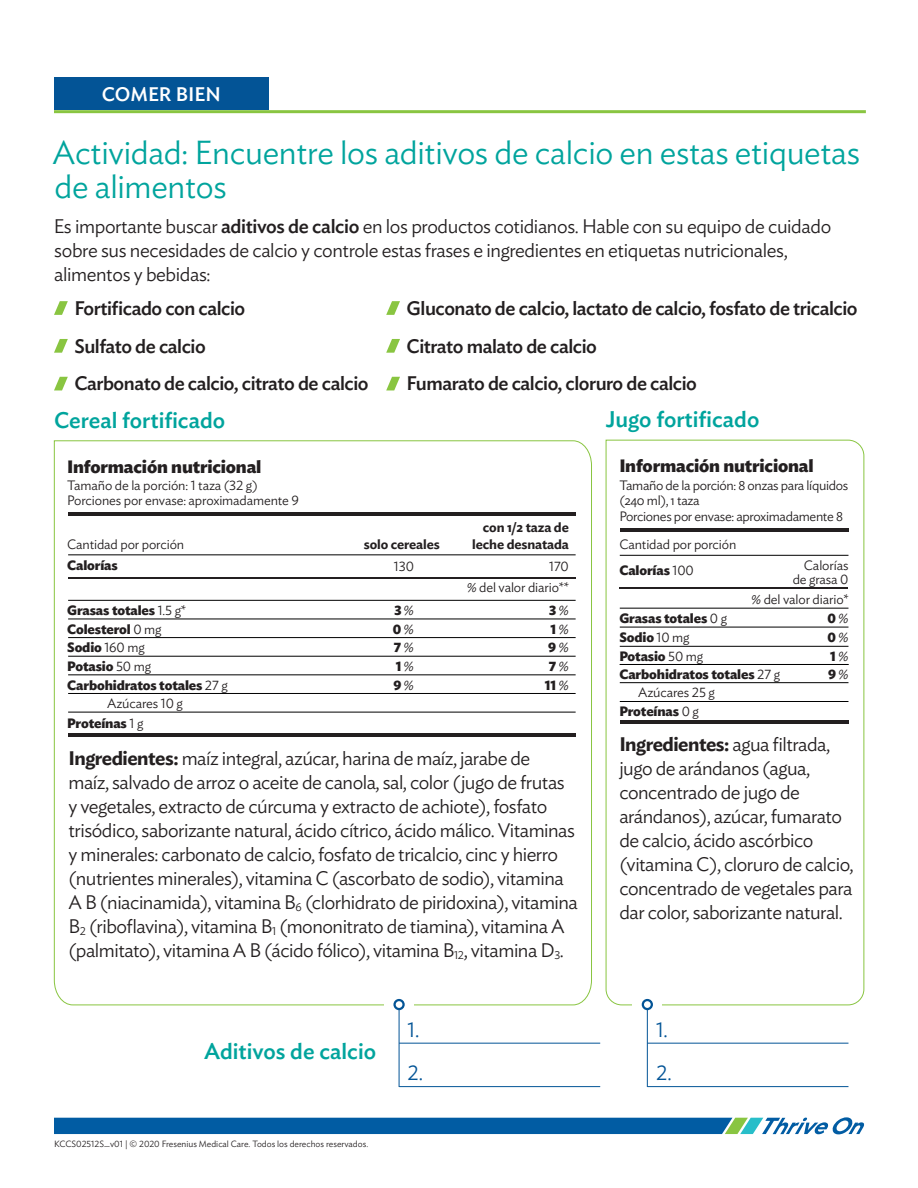
<style>
.page{position:relative;width:918px;height:1188px;background:#fff}
.page>*{position:absolute;margin:0;border:0;box-sizing:border-box;transform-origin:0 0}
.t1{font:300 33px/34.5px "Ideal Sans";letter-spacing:-.01em;color:#00a49d}
.t2{font:500 22.5px "Ideal Sans";color:#00a49d}
.t3{font:300 21px/43.5px "Ideal Sans";color:#035496}
.t4{font:300 19.5px/24px "Ideal Sans";letter-spacing:-.025em;color:#231f20}
.t5{font:500 19.5px/37.8px "Ideal Sans";letter-spacing:-.025em;color:#231f20}
.t6{font:500 19.5px "Ideal Sans";color:#fff}
.t7{font:700 17.85px "Ideal Sans";letter-spacing:-.01em;color:#231f20}
.t8{font:300 13.5px/15.5px "Ideal Sans";letter-spacing:-.01em;color:#231f20}
.t9{font:700 13.5px/18.6px "Ideal Sans";letter-spacing:-.01em;color:#231f20;text-align:justify}
.t10{font:600 13.5px/16.6px "Ideal Sans";letter-spacing:-.01em;color:#231f20;text-align:right}
.t11{font:300 9px "Ideal Sans";color:#231f20}
.s1{font-weight:500}
.s2{font-weight:700}
.s3{font-weight:300}
.s4{font-weight:600}
</style>
<div class="page">
<div style="left:54px;top:77px;width:215px;height:33px;background:#035496"></div>
<hr style="left:54px;top:110px;width:812px;height:3px;background:#89c541">
<svg style="left:54px;top:1117px;width:810px;height:17px;background:#2373ad"></svg>
<svg style="left:54px;top:301px;width:14px;height:14px"></svg>
<svg style="left:54px;top:339px;width:14px;height:14px"></svg>
<svg style="left:54px;top:377px;width:14px;height:13px"></svg>
<svg style="left:386px;top:301px;width:14px;height:14px"></svg>
<svg style="left:386px;top:339px;width:14px;height:14px"></svg>
<svg style="left:386px;top:377px;width:14px;height:13px"></svg>
<svg style="left:605px;top:439px;width:260px;height:567px"></svg>
<svg style="left:54px;top:440px;width:538px;height:566px"></svg>
<div style="left:384px;top:997px;width:30px;height:14px;background:#fff"></div>
<hr style="left:399px;top:1009px;width:1px;height:78px;background:#035496">
<div style="left:393px;top:999px;width:12px;height:11px;border:2px solid #035496;border-radius:50%"></div>
<hr style="left:399px;top:1043px;width:201px;height:1px;background:#035496">
<hr style="left:399px;top:1086px;width:201px;height:1px;background:#035496">
<div style="left:633px;top:997px;width:29px;height:14px;background:#fff"></div>
<hr style="left:647px;top:1009px;width:1px;height:78px;background:#035496">
<div style="left:642px;top:999px;width:11px;height:11px;border:2px solid #035496;border-radius:50%"></div>
<hr style="left:647px;top:1043px;width:201px;height:1px;background:#035496">
<hr style="left:647px;top:1086px;width:201px;height:1px;background:#035496">
<p class="t6" style="left:102px;top:80px;width:121px">COMER BIEN</p>
<h1 class="t1" style="left:52px;top:132px;width:809px">Actividad: Encuentre los aditivos de calcio en estas etiquetas de alimentos</h1>
<p class="t4" style="left:54px;top:213px;width:779px">Es importante buscar <span class="s1">aditivos de calcio</span> en los productos cotidianos. Hable con su equipo de cuidado sobre sus necesidades de calcio y controle estas frases e ingredientes en etiquetas nutricionales, alimentos y bebidas:</p>
<p class="t5" style="left:74px;top:288px;width:296px">Fortificado con calcio<br>Sulfato de calcio<br>Carbonato de calcio, citrato de calcio</p>
<p class="t5" style="left:407px;top:288px;width:453px">Gluconato de calcio, lactato de calcio, fosfato de tricalcio<br>Citrato malato de calcio<br>Fumarato de calcio, cloruro de calcio</p>
<p class="t2" style="left:54px;top:402px;width:173px">Cereal fortificado</p>
<p class="t2" style="left:606px;top:401px;width:155px">Jugo fortificado</p>
<p class="t7" style="left:619px;top:451px;width:196px">Información nutricional</p>
<p class="t8" style="left:619px;top:476px;width:230px">Tamaño de la porción: 8 onzas para líquidos (240 ml), 1 taza<br>Porciones por envase: aproximadamente 8</p>
<p class="t7" style="left:67px;top:452px;width:196px">Información nutricional</p>
<p class="t8" style="left:67px;top:476px;width:233px">Tamaño de la porción: 1 taza (32 g)<br>Porciones por envase: aproximadamente 9</p>
<p class="t8" style="left:67px;top:535px;width:119px">Cantidad por porción</p>
<p class="t10" style="left:364px;top:534px;width:77px">solo cereales</p>
<p class="t10" style="left:472px;top:518px;width:98px">con 1/2 taza de leche desnatada</p>
<p class="t8" style="left:619px;top:530px;width:119px;line-height:26.4px">Cantidad por porción<br><span class="s2">Calorías</span> 100</p>
<p class="t9" style="left:67px;top:555px;width:52px">Calorías</p>
<p class="t8" style="left:394px;top:558px;width:21px">130</p>
<p class="t8" style="left:549px;top:558px;width:21px">170</p>
<p class="t9" style="left:67px;top:600px;width:120px">Grasas totales <span class="s3">1.5 g*</span></p>
<p class="t9" style="left:394px;top:600px;width:21px">3 <span class="s3">%</span></p>
<p class="t9" style="left:67px;top:619px;width:96px">Colesterol <span class="s3">0 mg</span></p>
<p class="t9" style="left:393px;top:618px;width:23px">0 <span class="s3">%</span></p>
<p class="t8" style="left:793px;top:557px;width:57px;line-height:14.2px;text-align:right">Calorías de grasa 0</p>
<p class="t8" style="left:467px;top:579px;width:103px">% del valor diario**</p>
<p class="t8" style="left:752px;top:591px;width:98px">% del valor diario*</p>
<p class="t9" style="left:548px;top:600px;width:22px">3 <span class="s3">% </span>1 <span class="s3">% </span>9 <span class="s3">% </span>7 <span class="s3">%</span></p>
<p class="t9" style="left:619px;top:608px;width:109px">Grasas totales <span class="s3">0 g</span></p>
<p class="t9" style="left:827px;top:608px;width:23px">0 <span class="s3">%</span></p>
<p class="t9" style="left:619px;top:627px;width:72px">Sodio <span class="s3">10 mg</span></p>
<p class="t9" style="left:827px;top:627px;width:23px">0 <span class="s3">%</span></p>
<p class="t9" style="left:619px;top:646px;width:85px">Potasio <span class="s3">50 mg</span></p>
<p class="t9" style="left:830px;top:646px;width:20px">1 <span class="s3">%</span></p>
<p class="t9" style="left:619px;top:664px;width:162px">Carbohidratos totales <span class="s3">27 g</span></p>
<p class="t9" style="left:828px;top:664px;width:22px">9 <span class="s3">%</span></p>
<p class="t8" style="left:619px;top:682px;width:97px;line-height:18.8px;text-indent:19px">Azúcares 25 g<br><span class="s2">Proteínas</span> 0 g</p>
<p class="t9" style="left:67px;top:637px;width:79px">Sodio <span class="s3">160 mg</span></p>
<p class="t9" style="left:394px;top:637px;width:21px">7 <span class="s3">%</span></p>
<p class="t9" style="left:67px;top:656px;width:85px">Potasio <span class="s3">50 mg</span></p>
<p class="t9" style="left:396px;top:656px;width:20px">1 <span class="s3">%</span></p>
<p class="t9" style="left:67px;top:675px;width:162px">Carbohidratos totales <span class="s3">27 g</span></p>
<p class="t9" style="left:393px;top:674px;width:22px">9 <span class="s3">%</span></p>
<p class="t9" style="left:545px;top:674px;width:25px">11 <span class="s3">%</span></p>
<p class="t8" style="left:67px;top:692px;width:117px;line-height:20px;text-indent:40px">Azúcares 10 g<br><span class="s2">Proteínas</span> 1 g</p>
<p class="t4" style="left:69px;top:744px;width:511px"><span class="s4">Ingredientes:</span> maíz integral, azúcar, harina de maíz, jarabe de<br>maíz, salvado de arroz o aceite de canola, sal, color (jugo de frutas y vegetales, extracto de cúrcuma y extracto de achiote), fosfato trisódico, saborizante natural, ácido cítrico, ácido málico. Vitaminas y minerales: carbonato de calcio, fosfato de tricalcio, cinc y hierro (nutrientes minerales), vitamina C (ascorbato de sodio), vitamina A B (niacinamida), vitamina B<sub>6</sub> (clorhidrato de piridoxina), vitamina B<sub>2</sub> (riboflavina), vitamina B<sub>1</sub> (mononitrato de tiamina), vitamina A (palmitato), vitamina A B (ácido fólico), vitamina B<sub>12</sub>, vitamina D<sub>3</sub>.</p>
<p class="t4" style="left:619px;top:730px;width:236px"><span class="s4">Ingredientes:</span> agua filtrada, jugo de arándanos (agua, concentrado de jugo de arándanos), azúcar, fumarato de calcio, ácido ascórbico (vitamina C), cloruro de calcio, concentrado de vegetales para dar color, saborizante natural.</p>
<p class="t2" style="left:204px;top:1034px;width:174px">Aditivos de calcio</p>
<p class="t11" style="left:54px;top:1137px;width:316px">KCCS02512S_v01 | © 2020 Fresenius Medical Care. Todos los derechos reservados.</p>
<p class="t3" style="left:408px;top:1006px;width:17px">1.<br>2.</p>
<p class="t3" style="left:656px;top:1006px;width:17px">1.<br>2.</p>
</div>
